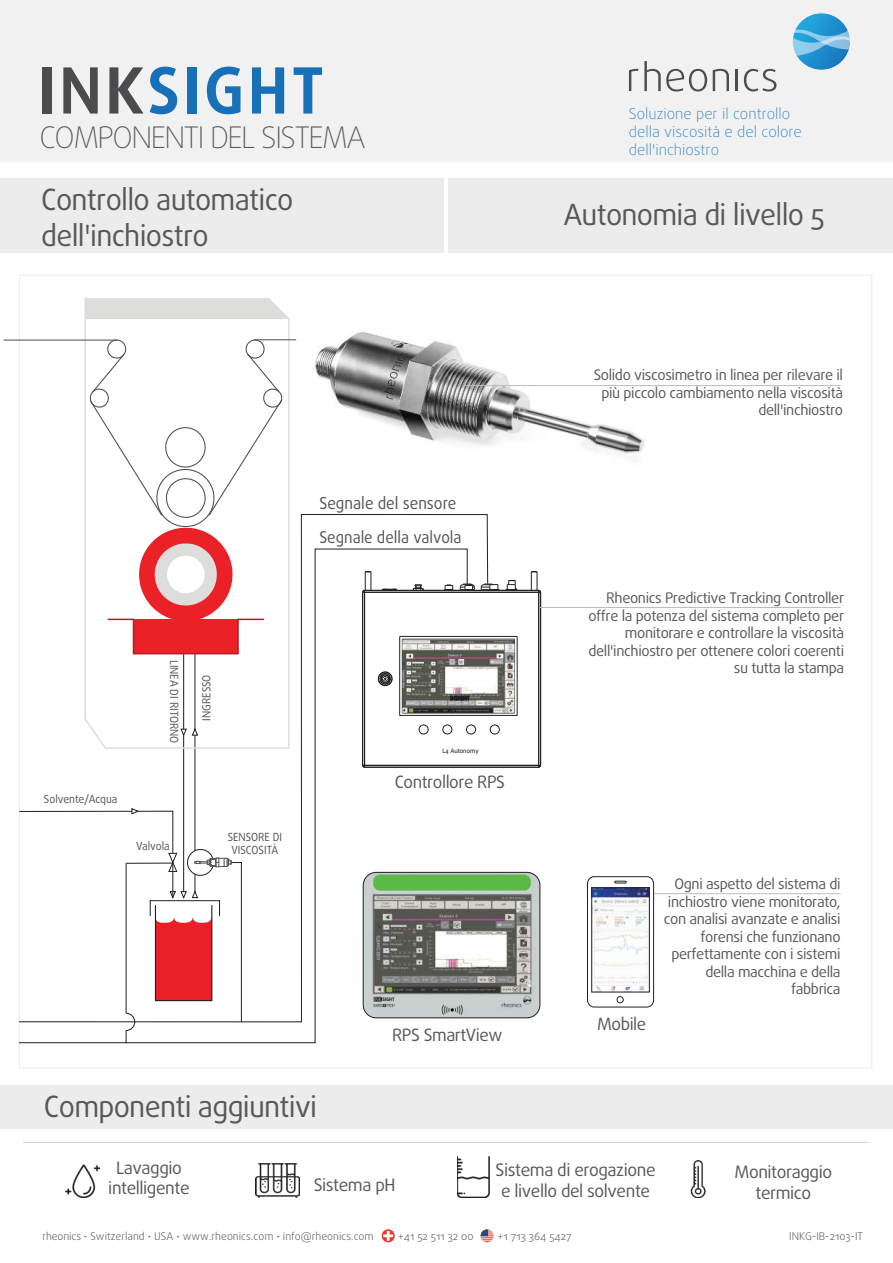
<style>
.page{position:relative;width:893px;height:1263px;background:#fff}
.page>*{position:absolute;margin:0;border:0;box-sizing:border-box;transform-origin:0 0}
.t1{font:700 63.75px "Daxline Pro";letter-spacing:.05em;color:#1870b8}
.t2{font:100 29.7px "Daxline Pro";letter-spacing:-.05em;color:#57585a}
.t3{font:29.25px/35.1px "Daxline Pro";letter-spacing:-.025em;color:#57585a}
.t4{font:17.25px/20.7px "Daxline Pro";letter-spacing:-.025em;color:#57585a;text-align:center}
.t5{font:16.95px "Daxline Pro";letter-spacing:-.025em;color:#57585a}
.t6{font:16.5px "Daxline Pro";color:#515252;scale:.94 1}
.t7{font:16.2px "Daxline Pro";color:#515252;scale:.94 1}
.t8{font:100 14.85px/17.9px "Daxline Pro";color:#1775bb}
.t9{font:14.55px/17.5px "Daxline Pro";letter-spacing:-.025em;color:#57585a;text-align:right}
.t10{font:11.25px/13.5px "Daxline Pro";color:#515252;text-align:center;scale:.94 1}
.t11{font:300 10.65px "Daxline Pro";color:#57585a}
.t12{font:6px "Daxline Pro";color:#020203}
.s1{color:#4c4c4e}
</style>
<div class="page">
<div style="left:0;top:1085px;width:893px;height:43px;background:#ececed"></div>
<div style="left:0;top:178px;width:443px;height:74px;background:#ececed"></div>
<div style="left:449px;top:178px;width:444px;height:74px;background:#ececed"></div>
<img style="left:290px;top:332px;width:355px;height:130px">
<svg style="left:480px;top:1229px;width:14px;height:14px"></svg>
<svg style="left:381px;top:1229px;width:14px;height:14px"></svg>
<div style="left:0;top:0;width:893px;height:162px;background:#f1f1f2"></div>
<img style="left:66px;top:1165px;width:33px;height:32px">
<img style="left:256px;top:1163px;width:44px;height:34px">
<img style="left:690px;top:1160px;width:16px;height:37px">
<img style="left:457px;top:1157px;width:33px;height:40px">
<hr style="left:23px;top:1142px;width:847px;height:1px;background:#d9d8d8">
<svg style="left:506px;top:580px;width:12px;height:10px"></svg>
<hr style="left:400px;top:636px;width:117px;height:1px;background:#221f1f">
<hr style="left:517px;top:636px;width:1px;height:80px;background:#221f1f">
<hr style="left:400px;top:715px;width:117px;height:1px;background:#221f1f">
<svg style="left:488px;top:584px;width:12px;height:6px"></svg>
<hr style="left:540px;top:592px;width:1px;height:173px;background:#221f1f">
<hr style="left:538px;top:592px;width:1px;height:173px;background:#221f1f">
<svg style="left:531px;top:571px;width:10px;height:22px"></svg>
<hr style="left:402px;top:713px;width:112px;height:1px;background:#221f1f">
<hr style="left:365px;top:592px;width:174px;height:1px;background:#221f1f">
<hr style="left:365px;top:590px;width:174px;height:1px;background:#221f1f">
<div style="left:490px;top:725px;width:9px;height:9px;border:1px solid #221f1f;border-radius:50%"></div>
<hr style="left:365px;top:767px;width:174px;height:1px;background:#221f1f">
<hr style="left:365px;top:765px;width:174px;height:1px;background:#221f1f">
<img style="left:488px;top:872px;width:52px;height:146px">
<img style="left:795px;top:13px;width:53px;height:57px">
<svg style="left:793px;top:30px;width:57px;height:26px"></svg>
<svg style="left:629px;top:69px;width:9px;height:22px"></svg>
<svg style="left:713px;top:69px;width:16px;height:22px"></svg>
<hr style="left:736px;top:69px;width:2px;height:22px;background:#4c4c4e">
<svg style="left:744px;top:69px;width:32px;height:22px"></svg>
<svg style="left:644px;top:61px;width:63px;height:30px"></svg>
<hr style="left:540px;top:607px;width:301px;height:1px;background:#bbbdbf">
<hr style="left:654px;top:893px;width:187px;height:1px;background:#bbbdbf">
<hr style="left:465px;top:385px;width:376px;height:1px;background:#bbbdbf">
<img style="left:488px;top:638px;width:27px;height:75px">
<svg style="left:83px;top:298px;width:207px;height:216px"></svg>
<div style="left:85px;top:299px;width:204px;height:20px;background:#dddddb"></div>
<svg style="left:88px;top:339px;width:195px;height:175px"></svg>
<hr style="left:4px;top:340px;width:113px;height:1px;background:#4d4e4e">
<svg style="left:591px;top:881px;width:59px;height:122px"></svg>
<div style="left:587px;top:876px;width:67px;height:131px;border:1px solid #221f1f;border-radius:7px"></div>
<svg style="left:19px;top:514px;width:469px;height:508px"></svg>
<svg style="left:19px;top:808px;width:223px;height:235px"></svg>
<div style="left:150px;top:900px;width:70px;height:16px;border:1px solid #221f1f"></div>
<hr style="left:254px;top:339px;width:42px;height:1px;background:#4d4e4e">
<h1 class="t1" style="left:38px;top:63px;width:287px"><span class="s1">INK</span>SIGHT</h1>
<h2 class="t2" style="left:40px;top:125px;width:328px">COMPONENTI DEL SISTEMA</h2>
<h3 class="t3" style="left:41px;top:182px;width:254px">Controllo automatico dell'inchiostro</h3>
<p class="t6" style="left:319px;top:493px;width:147px">Segnale del sensore</p>
<p class="t7" style="left:319px;top:528px;width:153px">Segnale della valvola</p>
<p class="t10" style="left:181px;top:660px;width:90px;rotate:90deg">LINEA DI RITORNO</p>
<p class="t10" style="left:44px;top:793px;width:80px">Solvente/Acqua</p>
<p class="t10" style="left:136px;top:839px;width:37px">Valvola</p>
<p class="t10" style="left:200px;top:720px;width:50px;rotate:-90deg">INGRESSO</p>
<p class="t10" style="left:228px;top:830px;width:59px">SENSORE DI<br>VISCOSITÀ</p>
<p class="t12" style="left:442px;top:748px;width:38px">L4 Autonomy</p>
<p class="t5" style="left:395px;top:772px;width:112px">Controllore RPS</p>
<p class="t5" style="left:392px;top:1025px;width:112px">RPS SmartView</p>
<h3 class="t3" style="left:44px;top:1088px;width:275px">Componenti aggiuntivi</h3>
<p class="t8" style="left:629px;top:106px;width:174px">Soluzione per il controllo della viscosità e del colore dell'inchiostro</p>
<h3 class="t3" style="left:563px;top:197px;width:263px">Autonomia di livello 5</h3>
<p class="t9" style="left:594px;top:366px;width:251px">Solido viscosimetro in linea per rilevare il più piccolo cambiamento nella viscosità dell'inchiostro</p>
<p class="t9" style="left:588px;top:589px;width:257px">Rheonics Predictive Tracking Controller offre la potenza del sistema completo per monitorare e controllare la viscosità dell'inchiostro per ottenere colori coerenti su tutta la stampa</p>
<p class="t5" style="left:597px;top:1014px;width:51px">Mobile</p>
<p class="t9" style="left:664px;top:875px;width:178px">Ogni aspetto del sistema di inchiostro viene monitorato, con analisi avanzate e analisi forensi che funzionano perfettamente con i sistemi della macchina e della fabbrica</p>
<p class="t4" style="left:108px;top:1157px;width:83px">Lavaggio intelligente</p>
<p class="t4" style="left:314px;top:1174px;width:83px">Sistema pH</p>
<p class="t4" style="left:496px;top:1159px;width:161px">Sistema di erogazione e livello del solvente</p>
<p class="t4" style="left:734px;top:1162px;width:99px">Monitoraggio termico</p>
<p class="t11" style="left:43px;top:1231px;width:333px">rheonics • Switzerland • USA • www.rheonics.com • info@rheonics.com</p>
<p class="t11" style="left:398px;top:1231px;width:77px">+41 52 511 32 00</p>
<p class="t11" style="left:497px;top:1231px;width:76px">+1 713 364 5427</p>
<p class="t11" style="left:789px;top:1231px;width:75px">INKG-IB-2103-IT</p>
</div>
